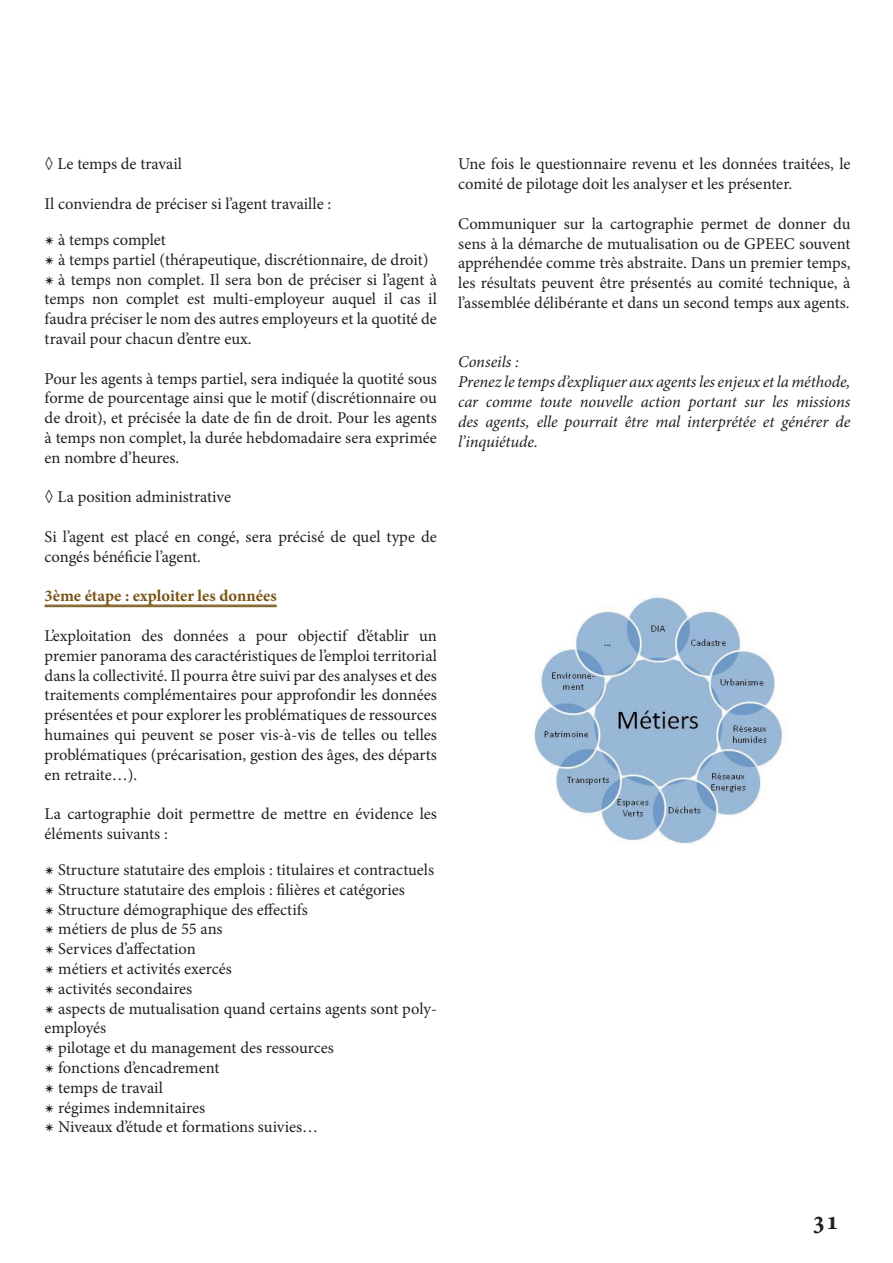
<style>
.page{position:relative;width:893px;height:1263px;background:#fff}
.page>*{position:absolute;margin:0;border:0;box-sizing:border-box;transform-origin:0 0}
.t1{font:700 condensed 27px "Minion Pro";color:#231f20}
.t2{font:16.5px/19.8px "Minion Pro";color:#231f20}
.t3{font:italic 16.5px/19.8px "Minion Pro";letter-spacing:-.005em;color:#231f20}
.t4{font:700 16.5px "Minion Pro";color:#775315}
</style>
<div class="page">
<hr style="left:45px;top:605px;width:232px;height:1px;background:#775315">
<hr style="left:45px;top:606px;width:232px;height:1px;background:#775315">
<img style="left:534px;top:597px;width:248px;height:248px">
<p class="t2" style="left:45px;top:154px;width:139px">◊ Le temps de travail</p>
<p class="t2" style="left:45px;top:186px;width:288px;line-height:36px">Il conviendra de préciser si l’agent travaille : ✴ à temps complet</p>
<p class="t2" style="left:45px;top:250px;width:394px">✴ à temps partiel (thérapeutique, discrétionnaire, de droit) ✴ à temps non complet. Il sera bon de préciser si l’agent à temps non complet est multi-employeur auquel il cas il faudra préciser le nom des autres employeurs et la quotité de travail pour chacun d’entre eux.</p>
<p class="t2" style="left:45px;top:368px;width:394px;text-align:justify">Pour les agents à temps partiel, sera indiquée la quotité sous forme de pourcentage ainsi que le motif (discrétionnaire ou de droit), et précisée la date de fin de droit. Pour les agents à temps non complet, la durée hebdomadaire sera exprimée en nombre d’heures.</p>
<p class="t2" style="left:45px;top:487px;width:188px">◊ La position administrative</p>
<p class="t2" style="left:45px;top:527px;width:394px">Si l’agent est placé en congé, sera précisé de quel type de congés bénéficie l’agent.</p>
<p class="t4" style="left:45px;top:584px;width:234px">3ème étape : exploiter les données</p>
<p class="t2" style="left:45px;top:626px;width:394px;text-align:justify">L’exploitation des données a pour objectif d’établir un premier panorama des caractéristiques de l’emploi territorial dans la collectivité. Il pourra être suivi par des analyses et des traitements complémentaires pour approfondir les données présentées et pour explorer les problématiques de ressources humaines qui peuvent se poser vis-à-vis de telles ou telles problématiques (précarisation, gestion des âges, des départs en retraite…).</p>
<p class="t2" style="left:45px;top:804px;width:394px">La cartographie doit permettre de mettre en évidence les éléments suivants :</p>
<p class="t2" style="left:45px;top:860px;width:394px">✴ Structure statutaire des emplois : titulaires et contractuels ✴ Structure statutaire des emplois : filières et catégories<br>✴ Structure démographique des effectifs<br>✴ métiers de plus de 55 ans<br>✴ Services d’affectation<br>✴ métiers et activités exercés<br>✴ activités secondaires<br>✴ aspects de mutualisation quand certains agents sont poly&shy;employés<br>✴ pilotage et du management des ressources<br>✴ fonctions d’encadrement<br>✴ temps de travail<br>✴ régimes indemnitaires<br>✴ Niveaux d’étude et formations suivies…</p>
<p class="t2" style="left:458px;top:154px;width:394px">Une fois le questionnaire revenu et les données traitées, le comité de pilotage doit les analyser et les présenter.</p>
<p class="t2" style="left:458px;top:214px;width:394px;text-align:justify">Communiquer sur la cartographie permet de donner du sens à la démarche de mutualisation ou de GPEEC souvent appréhendée comme très abstraite. Dans un premier temps, les résultats peuvent être présentés au comité technique, à l’assemblée délibérante et dans un second temps aux agents.</p>
<p class="t3" style="left:458px;top:352px;width:394px">Conseils :<br>Prenez le temps d’expliquer aux agents les enjeux et la méthode, car comme toute nouvelle action portant sur les missions des agents, elle pourrait être mal interprétée et générer de l’inquiétude.</p>
<h1 class="t1" style="left:812px;top:1201px;width:28px">31</h1>
</div>
